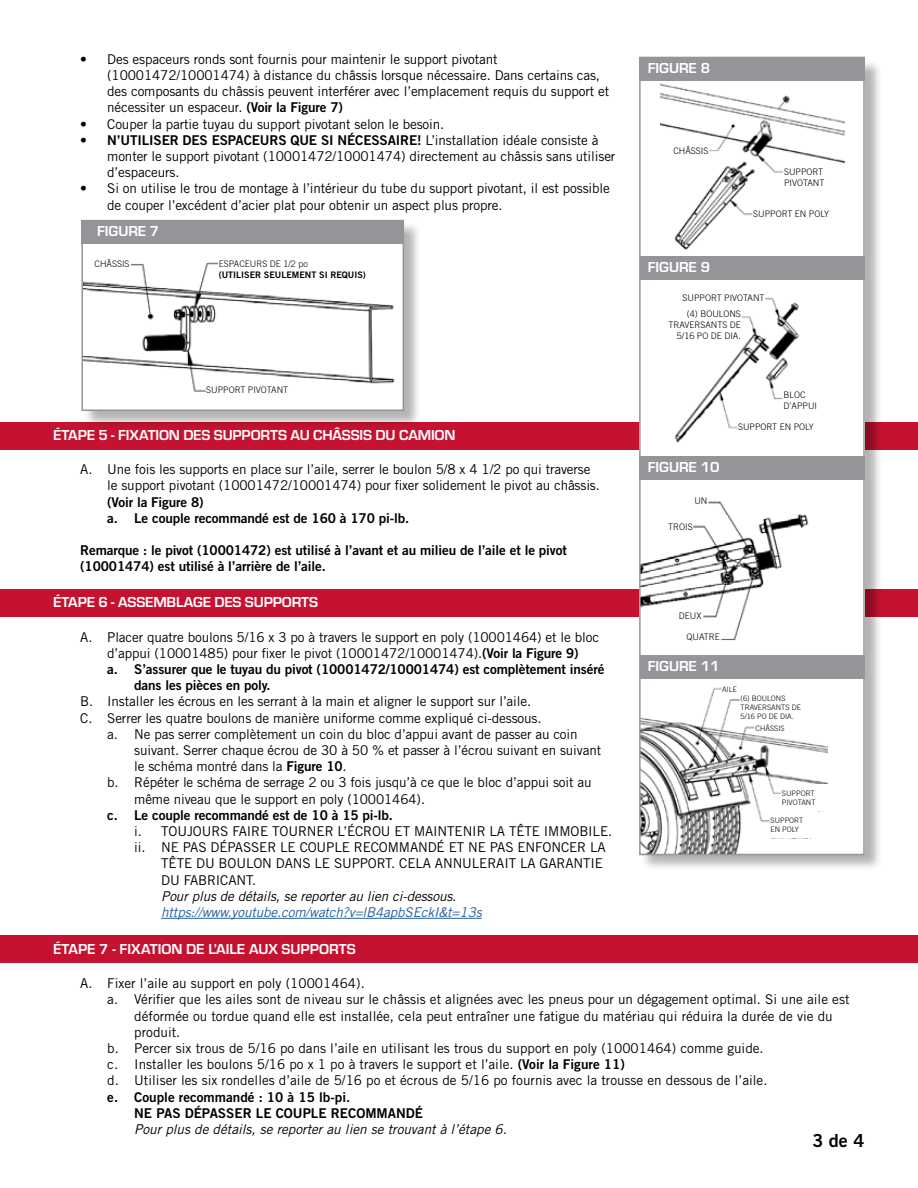
<style>
.page{position:relative;width:918px;height:1188px;background:#fff}
.page>*{position:absolute;margin:0;border:0;box-sizing:border-box;transform-origin:0 0}
.t1{font:18px "Trade Gothic LT Std Bd 2";color:#000}
.t2{font:700 15px "Eurostile";letter-spacing:-.005em;color:#fff}
.t3{font:13.5px/16.2px "Trade Gothic LT Std";letter-spacing:-.01em;color:#000}
.t4{font:13.5px/16.2px "Trade Gothic LT Std Bd 2";letter-spacing:-.01em;color:#000}
.t5{font:italic 13.5px "Trade Gothic LT Std";color:#000}
.t6{font:italic 13.5px "Trade Gothic LT Std";letter-spacing:-.01em;color:#215e9e}
.t7{font:300 9px/10.8px "Trade Gothic LT Std";color:#000}
.t8{font:9px "Trade Gothic LT Std Bd 2";color:#000}
.t9{font:300 7.5px/9px "Trade Gothic LT Std";color:#000}
.s1{font-family:"Trade Gothic LT Std Bd 2"}
.s2{font-family:"Trade Gothic LT Std"}
</style>
<div class="page">
<div style="left:0;top:423px;width:918px;height:27px;background:#c41230"></div>
<div style="left:0;top:589px;width:918px;height:27px;background:#c41230"></div>
<div style="left:0;top:936px;width:918px;height:27px;background:#c41230"></div>
<hr style="left:161px;top:918px;width:321px;height:1px;background:#215e9e">
<div style="left:640px;top:59px;width:242px;height:812px;background:#000;opacity:.3"></div>
<div style="left:639px;top:57px;width:226px;height:797px;background:#fff"></div>
<img style="left:675px;top:298px;width:124px;height:145px">
<img style="left:642px;top:687px;width:186px;height:165px">
<img style="left:642px;top:501px;width:167px;height:140px">
<img style="left:661px;top:83px;width:183px;height:174px">
<div style="left:639px;top:57px;width:226px;height:24px;background:#939598"></div>
<div style="left:639px;top:456px;width:226px;height:24px;background:#939598"></div>
<div style="left:640px;top:257px;width:225px;height:23px;background:#939598"></div>
<div style="left:640px;top:655px;width:225px;height:24px;background:#939598"></div>
<div style="left:83px;top:221px;width:339px;height:208px;background:#000;opacity:.3"></div>
<div style="left:81px;top:220px;width:323px;height:191px;background:#fff"></div>
<img style="left:84px;top:262px;width:311px;height:130px">
<div style="left:81px;top:220px;width:323px;height:191px;border:2px solid #939598"></div>
<div style="left:81px;top:220px;width:323px;height:24px;background:#939598"></div>
<div style="left:639px;top:57px;width:226px;height:798px;border:2px solid #939598"></div>
<div style="left:84px;top:252px;width:46px;height:24px;background:#fff"></div>
<div style="left:206px;top:381px;width:117px;height:17px;background:#fff"></div>
<div style="left:219px;top:250px;width:178px;height:39px;background:#fff"></div>
<div style="left:667px;top:140px;width:41px;height:21px;background:#fff"></div>
<div style="left:784px;top:162px;width:51px;height:31px;background:#fff"></div>
<div style="left:753px;top:200px;width:88px;height:27px;background:#fff"></div>
<div style="left:657px;top:284px;width:108px;height:28px;background:#fff"></div>
<div style="left:644px;top:308px;width:97px;height:33px;background:#fff"></div>
<div style="left:738px;top:415px;width:118px;height:23px;background:#fff"></div>
<div style="left:784px;top:383px;width:52px;height:34px;background:#fff"></div>
<div style="left:663px;top:488px;width:44px;height:26px;background:#fff"></div>
<div style="left:646px;top:517px;width:47px;height:20px;background:#fff"></div>
<div style="left:662px;top:607px;width:39px;height:17px;background:#fff"></div>
<div style="left:662px;top:628px;width:58px;height:18px;background:#fff"></div>
<div style="left:741px;top:695px;width:63px;height:25px;background:#fff"></div>
<div style="left:722px;top:684px;width:41px;height:11px;background:#fff"></div>
<div style="left:755px;top:723px;width:41px;height:10px;background:#fff"></div>
<div style="left:782px;top:785px;width:49px;height:26px;background:#fff"></div>
<div style="left:771px;top:812px;width:47px;height:26px;background:#fff"></div>
<p class="t3" style="left:107px;top:51px;width:504px;text-indent:-27px">• Des espaceurs ronds sont fournis pour maintenir le support pivotant (10001472/10001474) à distance du châssis lorsque nécessaire. Dans certains cas, des composants du châssis peuvent interférer avec l’emplacement requis du support et nécessiter un espaceur. <span class="s1">(Voir la Figure 7)</span></p>
<p class="t3" style="left:80px;top:115px;width:366px">• Couper la partie tuyau du support pivotant selon le besoin.</p>
<p class="t4" style="left:80px;top:132px;width:520px">• N’UTILISER DES ESPACEURS QUE SI NÉCESSAIRE! <span class="s2">L’installation idéale consiste à</span></p>
<p class="t3" style="left:107px;top:148px;width:510px">monter le support pivotant (10001472/10001474) directement au châssis sans utiliser d’espaceurs.</p>
<p class="t3" style="left:107px;top:180px;width:504px;text-indent:-27px">• Si on utilise le trou de montage à l’intérieur du tube du support pivotant, il est possible de couper l’excédent d’acier plat pour obtenir un aspect plus propre.</p>
<p class="t2" style="left:97px;top:221px;width:64px">FIGURE 7</p>
<p class="t7" style="left:95px;top:259px;width:37px">CHÂSSIS</p>
<p class="t7" style="left:219px;top:259px;width:91px">ESPACEURS DE 1/2 po</p>
<p class="t8" style="left:219px;top:269px;width:149px">(UTILISER SEULEMENT SI REQUIS)</p>
<p class="t7" style="left:206px;top:384px;width:84px">SUPPORT PIVOTANT</p>
<p class="t2" style="left:53px;top:424px;width:404px">ÉTAPE 5 - FIXATION DES SUPPORTS AU CHÂSSIS DU CAMION</p>
<p class="t3" style="left:107px;top:461px;width:494px;text-indent:-27px">A. Une fois les supports en place sur l’aile, serrer le boulon 5/8 x 4 1/2 po qui traverse le support pivotant (10001472/10001474) pour fixer solidement le pivot au châssis.</p>
<p class="t4" style="left:107px;top:493px;width:304px">(Voir la Figure 8)<br>a. Le couple recommandé est de 160 à 170 pi-lb.</p>
<p class="t4" style="left:80px;top:542px;width:488px">Remarque : le pivot (10001472) est utilisé à l’avant et au milieu de l’aile et le pivot (10001474) est utilisé à l’arrière de l’aile.</p>
<p class="t2" style="left:53px;top:592px;width:267px">ÉTAPE 6 - ASSEMBLAGE DES SUPPORTS</p>
<p class="t3" style="left:80px;top:628px;width:520px;text-align:center">A. Placer quatre boulons 5/16 x 3 po à travers le support en poly (10001464) et le bloc d’appui (10001485) pour fixer le pivot (10001472/10001474).<span class="s1">(Voir la Figure 9)</span></p>
<p class="t4" style="left:134px;top:661px;width:472px;text-indent:-27px">a. S’assurer que le tuyau du pivot (10001472/10001474) est complètement inséré dans les pièces en poly.</p>
<p class="t3" style="left:80px;top:693px;width:452px">B. Installer les écrous en les serrant à la main et aligner le support sur l’aile.</p>
<p class="t3" style="left:80px;top:709px;width:463px">C. Serrer les quatre boulons de manière uniforme comme expliqué ci-dessous.</p>
<p class="t3" style="left:107px;top:726px;width:472px">a. Ne pas serrer complètement un coin du bloc d’appui avant de passer au coin</p>
<p class="t3" style="left:134px;top:742px;width:468px">suivant. Serrer chaque écrou de 30 à 50 % et passer à l’écrou suivant en suivant</p>
<p class="t3" style="left:134px;top:758px;width:214px">le schéma montré dans la <span class="s1">Figure 10</span>.</p>
<p class="t3" style="left:107px;top:774px;width:486px">b. Répéter le schéma de serrage 2 ou 3 fois jusqu’à ce que le bloc d’appui soit au</p>
<p class="t3" style="left:134px;top:790px;width:292px">même niveau que le support en poly (10001464).</p>
<p class="t4" style="left:107px;top:807px;width:287px">c. Le couple recommandé est de 10 à 15 pi-lb.</p>
<p class="t3" style="left:134px;top:823px;width:479px">i. TOUJOURS FAIRE TOURNER L’ÉCROU ET MAINTENIR LA TÊTE IMMOBILE.</p>
<p class="t3" style="left:134px;top:839px;width:473px">ii. NE PAS DÉPASSER LE COUPLE RECOMMANDÉ ET NE PAS ENFONCER LA</p>
<p class="t3" style="left:161px;top:855px;width:443px">TÊTE DU BOULON DANS LE SUPPORT. CELA ANNULERAIT LA GARANTIE</p>
<p class="t3" style="left:161px;top:871px;width:97px">DU FABRICANT.</p>
<p class="t5" style="left:161px;top:888px;width:297px">Pour plus de détails, se reporter au lien ci-dessous.</p>
<p class="t6" style="left:161px;top:904px;width:322px">https://www.youtube.com/watch?v=lB4apbSEckI&amp;t=13s</p>
<p class="t2" style="left:648px;top:58px;width:64px">FIGURE 8</p>
<p class="t7" style="left:673px;top:145px;width:37px">CHÂSSIS</p>
<p class="t2" style="left:648px;top:257px;width:64px">FIGURE 9</p>
<p class="t7" style="left:784px;top:167px;width:42px">SUPPORT<br>PIVOTANT</p>
<p class="t7" style="left:753px;top:208px;width:77px">SUPPORT EN POLY</p>
<p class="t7" style="left:687px;top:289px;width:79px;line-height:16.4px;text-indent:-4px">SUPPORT PIVOTANT (4) BOULONS</p>
<p class="t7" style="left:669px;top:319px;width:74px;text-align:right">TRAVERSANTS DE<br>5/16 PO DE DIA.</p>
<p class="t7" style="left:784px;top:389px;width:35px">BLOC<br>D’APPUI</p>
<p class="t2" style="left:648px;top:456px;width:73px">FIGURE 10</p>
<p class="t7" style="left:694px;top:496px;width:14px">UN</p>
<p class="t7" style="left:668px;top:521px;width:26px">TROIS</p>
<p class="t7" style="left:738px;top:421px;width:77px">SUPPORT EN POLY</p>
<p class="t7" style="left:679px;top:610px;width:24px">DEUX</p>
<p class="t7" style="left:687px;top:632px;width:35px">QUATRE</p>
<p class="t2" style="left:648px;top:656px;width:73px">FIGURE 11</p>
<p class="t9" style="left:722px;top:685px;width:16px">AILE</p>
<p class="t9" style="left:741px;top:694px;width:62px">(6) BOULONS<br>TRAVERSANTS DE<br>5/16 PO DE DIA.</p>
<p class="t9" style="left:755px;top:724px;width:31px">CHÂSSIS</p>
<p class="t9" style="left:782px;top:789px;width:35px">SUPPORT<br>PIVOTANT</p>
<p class="t9" style="left:771px;top:816px;width:34px">SUPPORT<br>EN POLY</p>
<p class="t2" style="left:53px;top:938px;width:304px">ÉTAPE 7 - FIXATION DE L’AILE AUX SUPPORTS</p>
<p class="t3" style="left:80px;top:975px;width:286px">A. Fixer l’aile au support en poly (10001464).</p>
<p class="t3" style="left:107px;top:991px;width:744px">a. Vérifier que les ailes sont de niveau sur le châssis et alignées avec les pneus pour un dégagement optimal. Si une aile est</p>
<p class="t3" style="left:134px;top:1008px;width:700px">déformée ou tordue quand elle est installée, cela peut entraîner une fatigue du matériau qui réduira la durée de vie du</p>
<p class="t3" style="left:134px;top:1024px;width:48px">produit.</p>
<p class="t3" style="left:107px;top:1040px;width:658px">b. Percer six trous de 5/16 po dans l’aile en utilisant les trous du support en poly (10001464) comme guide.</p>
<p class="t3" style="left:107px;top:1056px;width:519px">c. Installer les boulons 5/16 po x 1 po à travers le support et l’aile. <span class="s1">(Voir la Figure 11)</span></p>
<p class="t3" style="left:107px;top:1072px;width:662px">d. Utiliser les six rondelles d’aile de 5/16 po et écrous de 5/16 po fournis avec la trousse en dessous de l’aile.</p>
<p class="t4" style="left:134px;top:1088px;width:290px;text-indent:-27px">e. Couple recommandé : 10 à 15 lb-pi.<br>NE PAS DÉPASSER LE COUPLE RECOMMANDÉ</p>
<p class="t5" style="left:134px;top:1121px;width:374px">Pour plus de détails, se reporter au lien se trouvant à l’étape 6.</p>
<h1 class="t1" style="left:812px;top:1129px;width:53px">3 de 4</h1>
</div>
